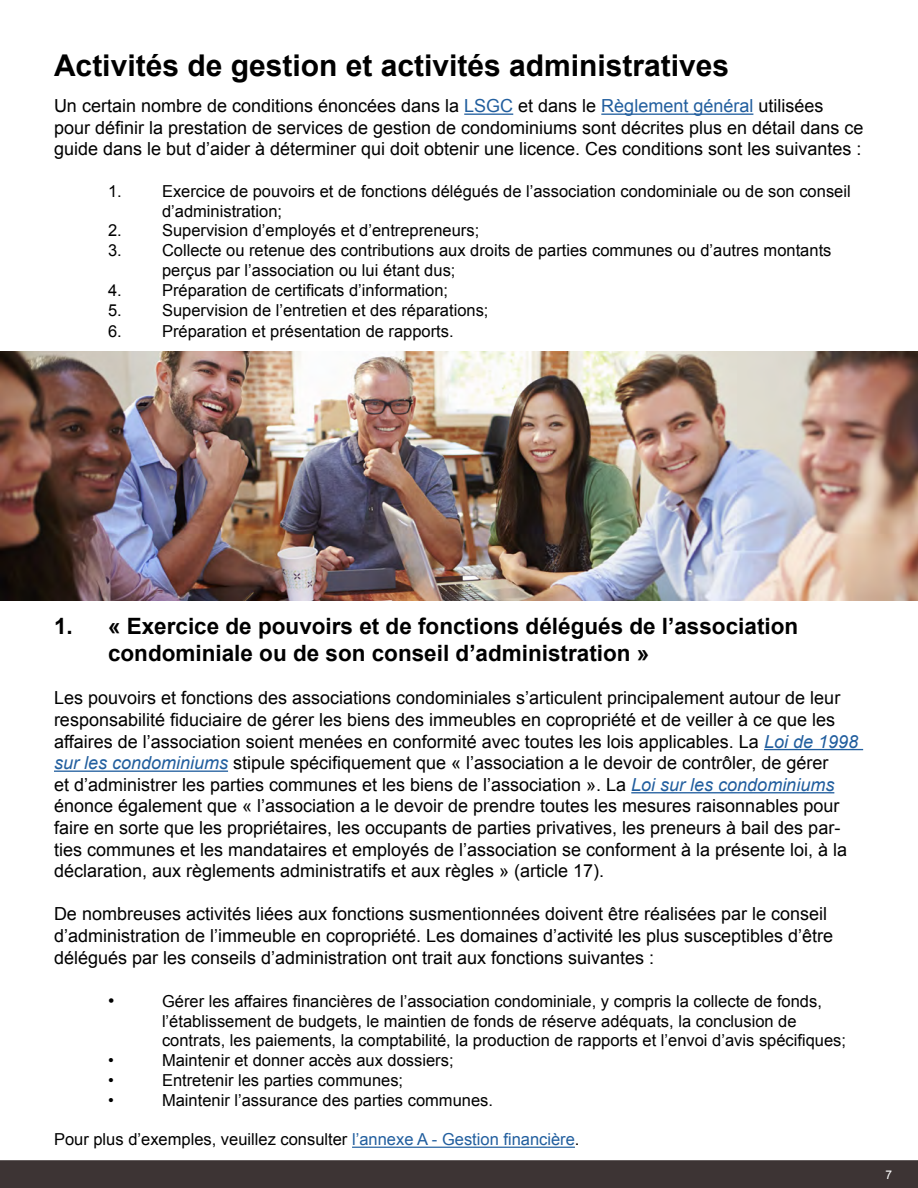
<style>
.page{position:relative;width:918px;height:1188px;background:#fff}
.page>*{position:absolute;margin:0;border:0;box-sizing:border-box;transform-origin:0 0}
.t1{font:700 30px "Arial";color:#000}
.t2{font:700 22.5px/27px "Arial";color:#000}
.t3{font:18px/21.6px "Arial";color:#000}
.t4{font:16.5px/19.8px "Arial";color:#000}
.t5{font:12px "Arial";color:#fff}
.s1{color:#215e9e}
.s2{font-style:italic;color:#215e9e}
</style>
<div class="page">
<hr style="left:464px;top:114px;width:49px;height:1px;background:#215e9e">
<hr style="left:601px;top:114px;width:152px;height:1px;background:#215e9e">
<hr style="left:764px;top:749px;width:99px;height:1px;background:#215e9e">
<hr style="left:54px;top:771px;width:174px;height:1px;background:#215e9e">
<hr style="left:631px;top:792px;width:203px;height:1px;background:#215e9e">
<hr style="left:352px;top:1147px;width:223px;height:1px;background:#215e9e">
<img style="left:0;top:351px;width:918px;height:250px">
<div style="left:1px;top:1161px;width:916px;height:26px;background:#3d3434"></div>
<div style="left:0;top:1160px;width:918px;height:28px;border:2px solid #3d3434"></div>
<h1 class="t1" style="left:54px;top:45px;width:677px">Activités de gestion et activités administratives</h1>
<p class="t3" style="left:54px;top:95px;width:811px">Un certain nombre de conditions énoncées dans la <span class="s1">LSGC</span> et dans le <span class="s1">Règlement général</span> utilisées pour définir la prestation de services de gestion de condominiums sont décrites plus en détail dans ce guide dans le but d’aider à déterminer qui doit obtenir une licence. Ces conditions sont les suivantes :</p>
<p class="t4" style="left:108px;top:181px;width:15px">1.</p>
<p class="t4" style="left:162px;top:181px;width:690px">Exercice de pouvoirs et de fonctions délégués de l’association condominiale ou de son conseil d’administration;</p>
<p class="t4" style="left:108px;top:221px;width:15px">2.</p>
<p class="t4" style="left:162px;top:221px;width:319px">Supervision d’employés et d’entrepreneurs;</p>
<p class="t4" style="left:108px;top:241px;width:15px">3.</p>
<p class="t4" style="left:162px;top:241px;width:671px">Collecte ou retenue des contributions aux droits de parties communes ou d’autres montants perçus par l’association ou lui étant dus;</p>
<p class="t4" style="left:108px;top:280px;width:15px">4.</p>
<p class="t4" style="left:162px;top:280px;width:288px">Préparation de certificats d’information;</p>
<p class="t4" style="left:108px;top:300px;width:15px">5.</p>
<p class="t4" style="left:162px;top:300px;width:328px">Supervision de l’entretien et des réparations;</p>
<p class="t4" style="left:108px;top:322px;width:15px">6.</p>
<p class="t4" style="left:162px;top:322px;width:293px">Préparation et présentation de rapports.</p>
<p class="t2" style="left:108px;top:614px;width:692px;text-indent:-54px">1. « Exercice de pouvoirs et de fonctions délégués de l’association condominiale ou de son conseil d’administration »</p>
<p class="t3" style="left:54px;top:688px;width:806px">Les pouvoirs et fonctions des associations condominiales s’articulent principalement autour de leur responsabilité fiduciaire de gérer les biens des immeubles en copropriété et de veiller à ce que les affaires de l’association soient menées en conformité avec toutes les lois applicables. La <span class="s2">Loi de 1998 sur les condominiums</span> stipule spécifiquement que « l’association a le devoir de contrôler, de gérer<br>et d’administrer les parties communes et les biens de l’association ». La <span class="s2">Loi sur les condominiums </span>énonce également que « l’association a le devoir de prendre toutes les mesures raisonnables pour faire en sorte que les propriétaires, les occupants de parties privatives, les preneurs à bail des par&shy;ties communes et les mandataires et employés de l’association se conforment à la présente loi, à la déclaration, aux règlements administratifs et aux règles » (article 17).</p>
<p class="t3" style="left:54px;top:904px;width:781px">De nombreuses activités liées aux fonctions susmentionnées doivent être réalisées par le conseil d’administration de l’immeuble en copropriété. Les domaines d’activité les plus susceptibles d’être délégués par les conseils d’administration ont trait aux fonctions suivantes :</p>
<p class="t3" style="left:108px;top:990px;width:8px">•</p>
<p class="t4" style="left:162px;top:991px;width:686px">Gérer les affaires financières de l’association condominiale, y compris la collecte de fonds, l’établissement de budgets, le maintien de fonds de réserve adéquats, la conclusion de contrats, les paiements, la comptabilité, la production de rapports et l’envoi d’avis spécifiques;</p>
<p class="t4" style="left:108px;top:1051px;width:7px">•</p>
<p class="t4" style="left:162px;top:1051px;width:293px">Maintenir et donner accès aux dossiers;</p>
<p class="t4" style="left:108px;top:1071px;width:7px">•</p>
<p class="t4" style="left:162px;top:1071px;width:243px">Entretenir les parties communes;</p>
<p class="t4" style="left:108px;top:1090px;width:7px">•</p>
<p class="t4" style="left:162px;top:1090px;width:333px">Maintenir l’assurance des parties communes.</p>
<p class="t4" style="left:54px;top:1130px;width:527px">Pour plus d’exemples, veuillez consulter <span class="s1">l’annexe A - Gestion financière</span>.</p>
<p class="t5" style="left:886px;top:1167px;width:8px">7</p>
</div>
